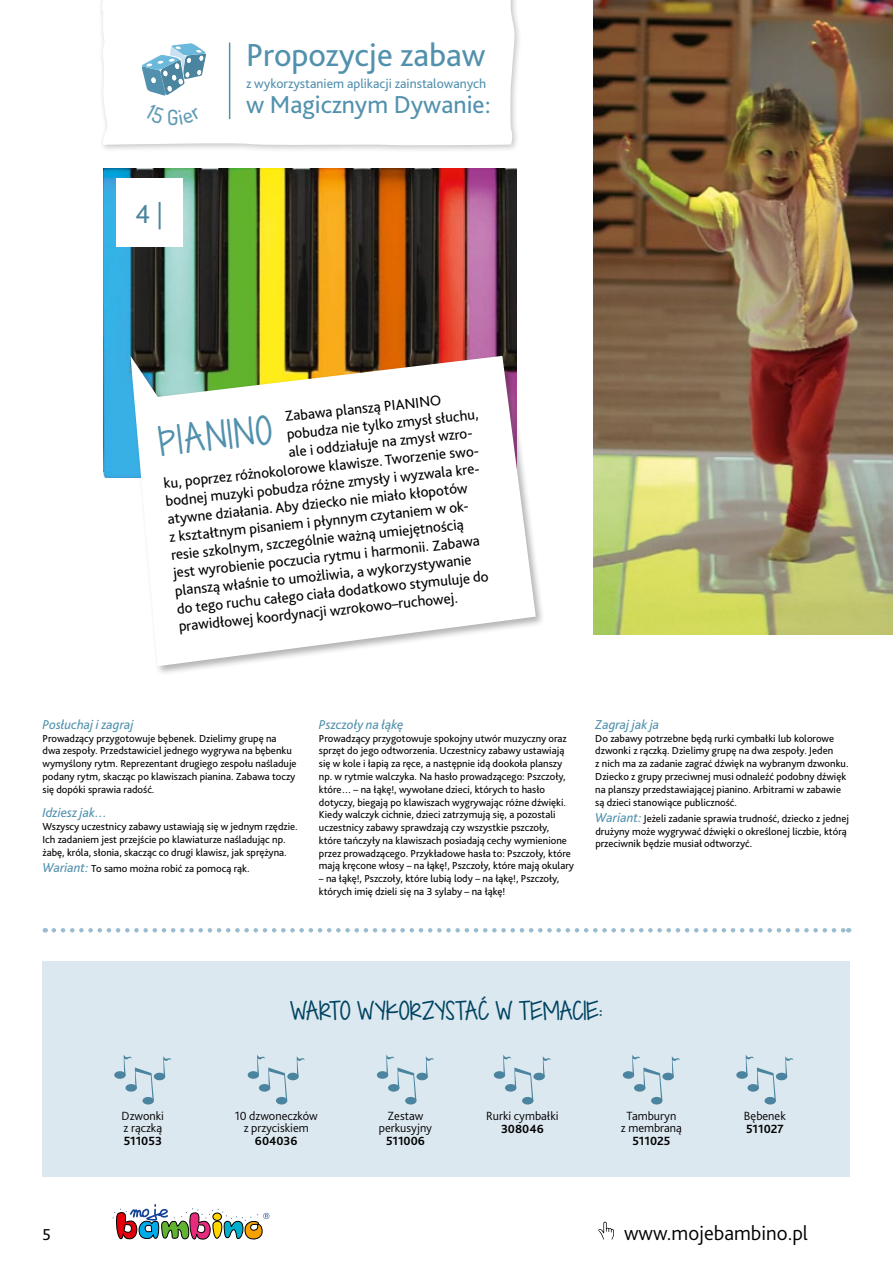
<style>
.page{position:relative;width:893px;height:1263px;background:#fff}
.page>*{position:absolute;margin:0;border:0;box-sizing:border-box;transform-origin:0 0}
.t1{font:33.3px "Bliss Pro";color:#5291ad}
.t2{font:30px "KG Dropsof Jupiter";color:#5291ad}
.t3{font:27px "Bliss Pro";color:#4a849e}
.t4{font:25.65px "Bliss Pro";color:#5291ad}
.t5{font:300 21px "Bliss Pro";color:#000}
.t6{font:19.5px "KG Dropsof Jupiter";color:#004461}
.t7{font:16.5px "Bliss Pro";color:#000}
.t8{font:15px "Bliss Pro";color:#000}
.t9{font:italic 13.5px "Bliss Pro";color:#5291ad}
.t10{font:13.5px "Bliss Pro";color:#5291ad}
.t11{font:300 12.45px/12px "Bliss Pro";color:#000;text-align:center}
.t12{font:700 12.45px "Bliss Pro";color:#000}
.t13{font:10.65px/12.8px "Bliss Pro";color:#000}
.s1{font-weight:300}
.s2{font-style:italic;font-size:13.5px;color:#5291ad}
</style>
<div class="page">
<div style="left:43px;top:961px;width:807px;height:216px;background:#dce8f0"></div>
<img style="left:104px;top:169px;width:412px;height:309px">
<div style="left:128px;top:353px;width:418px;height:323px;background:#000;opacity:.3"></div>
<svg style="left:130px;top:356px;width:406px;height:310px"></svg>
<img style="left:593px;top:0;width:300px;height:634px">
<svg style="left:113px;top:1204px;width:156px;height:35px"></svg>
<svg style="left:598px;top:1222px;width:16px;height:17px"></svg>
<div style="left:98px;top:0;width:424px;height:153px;background:#000;opacity:.25"></div>
<svg style="left:101px;top:0;width:414px;height:146px"></svg>
<svg style="left:140px;top:42px;width:67px;height:55px"></svg>
<hr style="left:229px;top:43px;width:1px;height:76px;background:#5291ad">
<svg style="left:54px;top:928px;width:795px;height:4px"></svg>
<div style="left:116px;top:179px;width:66px;height:68px;background:#fff"></div>
<div style="left:114px;top:1071px;width:12px;height:8px;background:#4a849e;border-radius:50%"></div>
<div style="left:143px;top:1097px;width:11px;height:7px;background:#4a849e;border-radius:50%"></div>
<svg style="left:124px;top:1055px;width:30px;height:46px"></svg>
<div style="left:154px;top:1073px;width:11px;height:7px;background:#4a849e;border-radius:50%"></div>
<svg style="left:163px;top:1056px;width:8px;height:23px"></svg>
<div style="left:248px;top:1071px;width:11px;height:8px;background:#4a849e;border-radius:50%"></div>
<div style="left:276px;top:1097px;width:11px;height:7px;background:#4a849e;border-radius:50%"></div>
<svg style="left:257px;top:1055px;width:30px;height:45px"></svg>
<div style="left:287px;top:1073px;width:12px;height:7px;background:#4a849e;border-radius:50%"></div>
<svg style="left:297px;top:1057px;width:8px;height:22px"></svg>
<div style="left:494px;top:1071px;width:11px;height:8px;background:#4a849e;border-radius:50%"></div>
<div style="left:522px;top:1097px;width:11px;height:7px;background:#4a849e;border-radius:50%"></div>
<svg style="left:503px;top:1055px;width:30px;height:46px"></svg>
<div style="left:533px;top:1073px;width:12px;height:7px;background:#4a849e;border-radius:50%"></div>
<svg style="left:543px;top:1056px;width:8px;height:23px"></svg>
<div style="left:623px;top:1071px;width:11px;height:8px;background:#4a849e;border-radius:50%"></div>
<div style="left:651px;top:1097px;width:11px;height:7px;background:#4a849e;border-radius:50%"></div>
<svg style="left:632px;top:1055px;width:30px;height:46px"></svg>
<div style="left:662px;top:1073px;width:12px;height:7px;background:#4a849e;border-radius:50%"></div>
<svg style="left:672px;top:1056px;width:8px;height:23px"></svg>
<div style="left:736px;top:1071px;width:12px;height:8px;background:#4a849e;border-radius:50%"></div>
<div style="left:765px;top:1097px;width:11px;height:7px;background:#4a849e;border-radius:50%"></div>
<svg style="left:746px;top:1055px;width:30px;height:46px"></svg>
<div style="left:776px;top:1073px;width:11px;height:7px;background:#4a849e;border-radius:50%"></div>
<svg style="left:785px;top:1056px;width:8px;height:23px"></svg>
<div style="left:377px;top:1071px;width:11px;height:8px;background:#4a849e;border-radius:50%"></div>
<div style="left:405px;top:1097px;width:11px;height:7px;background:#4a849e;border-radius:50%"></div>
<svg style="left:386px;top:1055px;width:30px;height:46px"></svg>
<div style="left:416px;top:1073px;width:12px;height:7px;background:#4a849e;border-radius:50%"></div>
<svg style="left:426px;top:1056px;width:8px;height:23px"></svg>
<svg style="left:145px;top:104px;width:57px;height:21px"></svg>
<h3 class="t3" style="left:135px;top:197px;width:29px">4 <span class="s1">|</span></h3>
<h1 class="t1" style="left:246px;top:34px;width:241px">Propozycje zabaw</h1>
<p class="t10" style="left:246px;top:75px;width:241px">z wykorzystaniem aplikacji zainstalowanych</p>
<h3 class="t4" style="left:246px;top:89px;width:246px">w Magicznym Dywanie:</h3>
<h3 class="t8" style="left:284px;top:407px;width:133px;rotate:-6deg">Zabawa planszą PIANINO</h3>
<h3 class="t8" style="left:286px;top:425px;width:194px;rotate:-6deg">pobudza nie tylko zmysł słuchu,</h3>
<h2 class="t2" style="left:157px;top:418px;width:115px;rotate:-6deg">PIANINO</h2>
<h3 class="t8" style="left:288px;top:443px;width:188px;rotate:-6deg">ale i oddziałuje na zmysł wzro-</h3>
<h3 class="t8" style="left:163px;top:474px;width:321px;rotate:-6deg">ku, poprzez różnokolorowe klawisze. Tworzenie swo-</h3>
<h3 class="t8" style="left:165px;top:492px;width:319px;rotate:-6deg">bodnej muzyki pobudza różne zmysły i wyzwala kre-</h3>
<h3 class="t8" style="left:167px;top:510px;width:306px;rotate:-6deg">atywne działania. Aby dziecko nie miało kłopotów</h3>
<h3 class="t8" style="left:168px;top:528px;width:305px;rotate:-6deg">z kształtnym pisaniem i płynnym czytaniem wok-</h3>
<h3 class="t8" style="left:170px;top:546px;width:295px;rotate:-6deg">resie szkolnym, szczególnie ważną umiejętnością</h3>
<h3 class="t8" style="left:172px;top:563px;width:310px;rotate:-6deg">jest wyrobienie poczucia rytmu i harmonii. Zabawa</h3>
<h3 class="t8" style="left:174px;top:581px;width:299px;rotate:-6deg">planszą właśnie to umożliwia, a wykorzystywanie</h3>
<h3 class="t8" style="left:176px;top:599px;width:318px;rotate:-6deg">do tego ruchu całego ciała dodatkowo stymuluje do</h3>
<h3 class="t8" style="left:178px;top:617px;width:282px;rotate:-6deg">prawidłowej koordynacji wzrokowo–ruchowej.</h3>
<p class="t9" style="left:43px;top:716px;width:93px">Posłuchaj i zagraj</p>
<p class="t13" style="left:43px;top:731px;width:256px">Prowadzący przygotowuje bębenek. Dzielimy grupę na dwa zespoły. Przedstawiciel jednego wygrywa na bębenku wymyślony rytm. Reprezentant drugiego zespołu naśladuje podany rytm, skacząc po klawiszach pianina. Zabawa toczy się dopóki sprawia radość.</p>
<p class="t9" style="left:43px;top:804px;width:66px">Idziesz jak…</p>
<p class="t13" style="left:43px;top:820px;width:257px">Wszyscy uczestnicy zabawy ustawiają się w jednym rzędzie.<br>I ch zadaniem jest przejście po klawiaturze naśladując np. żabę, króla, słonia, skacząc co drugi klawisz, jak sprężyna.</p>
<p class="t13" style="left:43px;top:862px;width:209px"><span class="s2">Wariant:</span> To samo można robić za pomocą rąk.</p>
<p class="t9" style="left:319px;top:716px;width:86px">Pszczoły na łąkę</p>
<p class="t13" style="left:319px;top:731px;width:257px">Prowadzący przygotowuje spokojny utwór muzyczny oraz sprzęt do jego odtworzenia. Uczestnicy zabawy ustawiają się w kole i łapią za ręce, a następnie idą dookoła planszy np. w rytmie walczyka. N a hasło prowadzącego: Pszczoły, które… – na łąkę!, wywołane dzieci, których to hasło dotyczy, biegają po klawiszach wygrywając różne dźwięki.<br>Kiedy walczyk cichnie, dzieci zatrzymują się, a pozostali uczestnicy zabawy sprawdzają czy wszystkie pszczoły, które tańczyły na klawiszach posiadają cechy wymienione przez prowadzącego. Przykładowe hasła to: Pszczoły, które mają kręcone włosy – na łąkę!, Pszczoły, które mają okulary</p>
<p class="t13" style="left:319px;top:872px;width:242px">– na łąkę!, Pszczoły, które lubią lody – na łąkę!, Pszczoły, których imię dzieli się na 3 sylaby – na łąkę!</p>
<p class="t9" style="left:595px;top:716px;width:65px">Zagraj jak ja</p>
<p class="t13" style="left:595px;top:731px;width:255px">Do zabawy potrzebne będą rurki cymbałki lub kolorowe dzwonki z rączką. Dzielimy grupę na dwa zespoły. Jeden<br>z nich ma za zadanie zagrać dźwięk na wybranym dzwonku.<br>Dziecko z grupy przeciwnej musi odnaleźć podobny dźwięk na planszy przedstawiającej pianino. Arbitrami w zabawie są dzieci stanowiące publiczność.</p>
<p class="t13" style="left:595px;top:811px;width:255px"><span class="s2">Wariant:</span> Jeżeli zadanie sprawia trudność, dziecko z jednej drużyny może wygrywać dźwięki o określonej liczbie, którą przeciwnik będzie musiał odtworzyć.</p>
<p class="t11" style="left:122px;top:1109px;width:44px;text-align:left">Dzwonki z rączką</p>
<p class="t12" style="left:124px;top:1133px;width:40px">511053</p>
<h3 class="t6" style="left:290px;top:996px;width:314px">WARTO WYKORZYSTAĆ W TEMACIE:</h3>
<p class="t11" style="left:235px;top:1109px;width:85px">10 dzwoneczków z przyciskiem</p>
<p class="t12" style="left:255px;top:1133px;width:44px">604036</p>
<p class="t11" style="left:379px;top:1109px;width:55px">Zestaw perkusyjny</p>
<p class="t12" style="left:386px;top:1133px;width:40px">511006</p>
<p class="t11" style="left:486px;top:1109px;width:74px">Rurki cymbałki</p>
<p class="t12" style="left:501px;top:1121px;width:44px">308046</p>
<p class="t11" style="left:621px;top:1109px;width:63px">Tamburyn<br>z membraną</p>
<p class="t12" style="left:632px;top:1133px;width:39px">511025</p>
<p class="t11" style="left:744px;top:1109px;width:43px">Bębenek</p>
<p class="t12" style="left:746px;top:1121px;width:39px">511027</p>
<h3 class="t7" style="left:43px;top:1224px;width:10px">5</h3>
<h3 class="t5" style="left:624px;top:1219px;width:185px">www.mojebambino.pl</h3>
</div>
